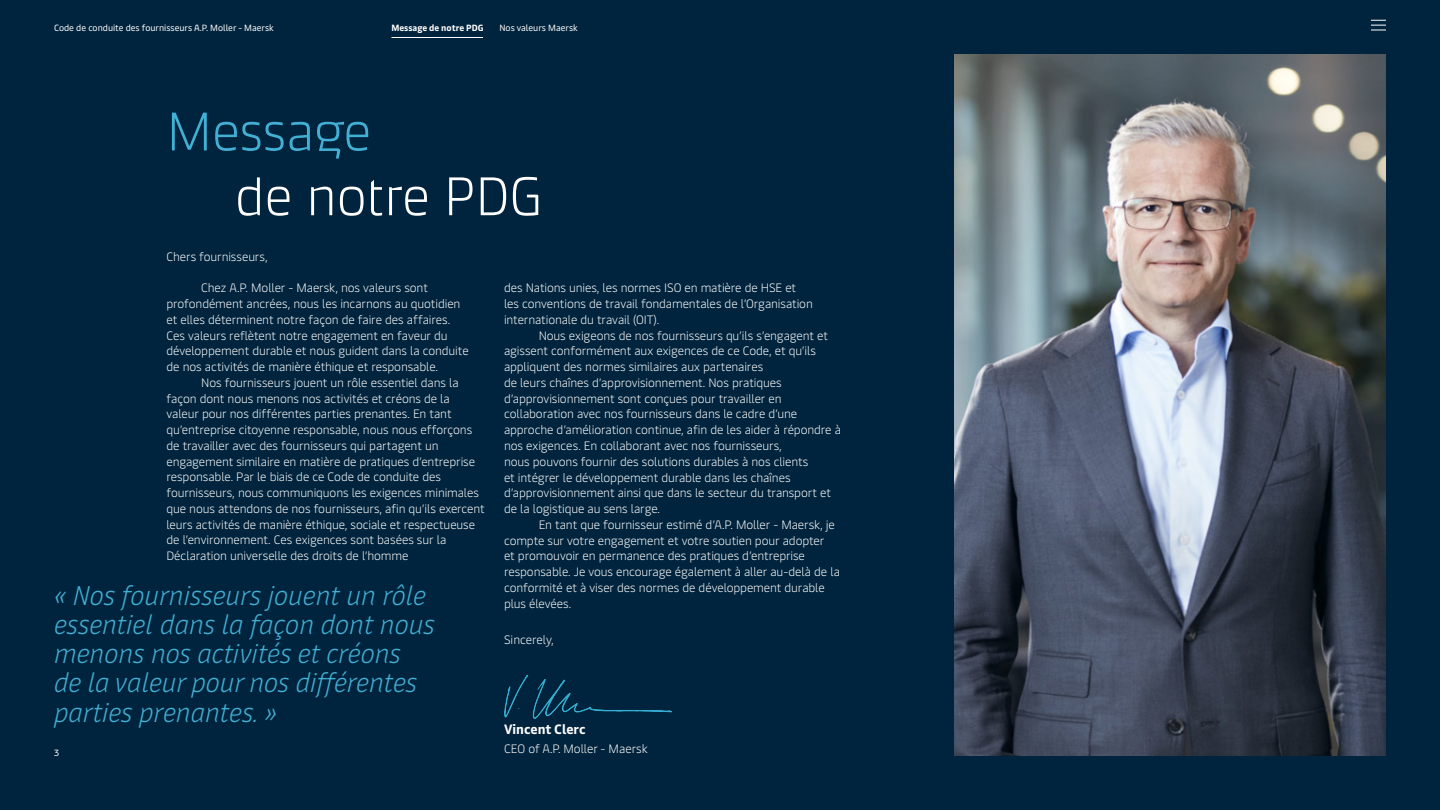
<style>
.page{position:relative;width:1440px;height:810px;background:#00243d}
.page>*{position:absolute;margin:0;border:0;box-sizing:border-box;transform-origin:0 0}
.t1{font:300 54px "Maersk Headline";color:#fff}
.t2{font:300 54px "Maersk Headline";color:#42b0d5}
.t3{font:italic 300 27px/29.2px "Maersk Text";color:#42b0d5}
.t4{font:700 13.5px "Maersk Text";color:#fff}
.t5{font:300 12.15px/15.8px "Maersk Text";letter-spacing:-.01em;color:#fff}
.t6{font:9px "Maersk Text";color:#fff}
.t7{font:700 9px "Maersk Text";color:#fff}
</style>
<div class="page">
<hr style="left:392px;top:37px;width:91px;height:1px;background:#fff">
<svg style="left:1371px;top:20px;width:15px;height:11px"></svg>
<img style="left:504px;top:675px;width:168px;height:43px">
<img style="left:954px;top:54px;width:432px;height:702px">
<p class="t6" style="left:54px;top:20px;width:221px">Code de conduite des fournisseurs A.P. Moller - Maersk</p>
<p class="t7" style="left:392px;top:20px;width:94px">Message de notre PDG</p>
<p class="t6" style="left:500px;top:20px;width:80px">Nos valeurs Maersk</p>
<h1 class="t2" style="left:166px;top:89px;width:206px">Message</h1>
<h1 class="t1" style="left:235px;top:154px;width:308px">de notre PDG</h1>
<p class="t5" style="left:166px;top:247px;width:103px">Chers fournisseurs,</p>
<p class="t5" style="left:166px;top:279px;width:304px;text-indent:35px">Chez A.P. Moller - Maersk, nos valeurs sont profondément ancrées, nous les incarnons au quotidien et elles déterminent notre façon de faire des affaires.<br>Ces valeurs reflètent notre engagement en faveur du développement durable et nous guident dans la conduite de nos activités de manière éthique et responsable.</p>
<p class="t5" style="left:166px;top:373px;width:320px;text-indent:35px">Nos fournisseurs jouent un rôle essentiel dans la façon dont nous menons nos activités et créons de la valeur pour nos différentes parties prenantes. En tant qu’entreprise citoyenne responsable, nous nous efforçons de travailler avec des fournisseurs qui partagent un engagement similaire en matière de pratiques d’entreprise responsable. Par le biais de ce Code de conduite des fournisseurs, nous communiquons les exigences minimales que nous attendons de nos fournisseurs, afin qu’ils exercent leurs activités de manière éthique, sociale et respectueuse de l’environnement. Ces exigences sont basées sur la Déclaration universelle des droits de l’homme</p>
<h2 class="t3" style="left:54px;top:577px;width:382px">« Nos fournisseurs jouent un rôle essentiel dans la façon dont nous menons nos activités et créons de la valeur pour nos différentes parties prenantes. »</h2>
<p class="t6" style="left:54px;top:745px;width:7px">3</p>
<p class="t5" style="left:504px;top:279px;width:310px">des Nations unies, les normes ISO en matière de HSE et les conventions de travail fondamentales de l’Organisation internationale du travail (OIT).</p>
<p class="t5" style="left:504px;top:326px;width:339px;text-indent:35px">Nous exigeons de nos fournisseurs qu’ils s’engagent et agissent conformément aux exigences de ce Code, et qu’ils appliquent des normes similaires aux partenaires<br>de leurs chaînes d’approvisionnement. Nos pratiques d’approvisionnement sont conçues pour travailler en collaboration avec nos fournisseurs dans le cadre d’une approche d’amélioration continue, afin de les aider à répondre à nos exigences. En collaborant avec nos fournisseurs,<br>nous pouvons fournir des solutions durables à nos clients<br>et intégrer le développement durable dans les chaînes d’approvisionnement ainsi que dans le secteur du transport et de la logistique au sens large.</p>
<p class="t5" style="left:504px;top:515px;width:338px;text-indent:35px">En tant que fournisseur estimé d’A.P. Moller - Maersk, je compte sur votre engagement et votre soutien pour adopter<br>et promouvoir en permanence des pratiques d’entreprise responsable. Je vous encourage également à aller au-delà de la conformité et à viser des normes de développement durable plus élevées.</p>
<p class="t5" style="left:504px;top:630px;width:51px">Sincerely,</p>
<p class="t4" style="left:504px;top:718px;width:83px">Vincent Clerc</p>
<p class="t5" style="left:504px;top:739px;width:145px">CEO of A.P. Moller - Maersk</p>
</div>
